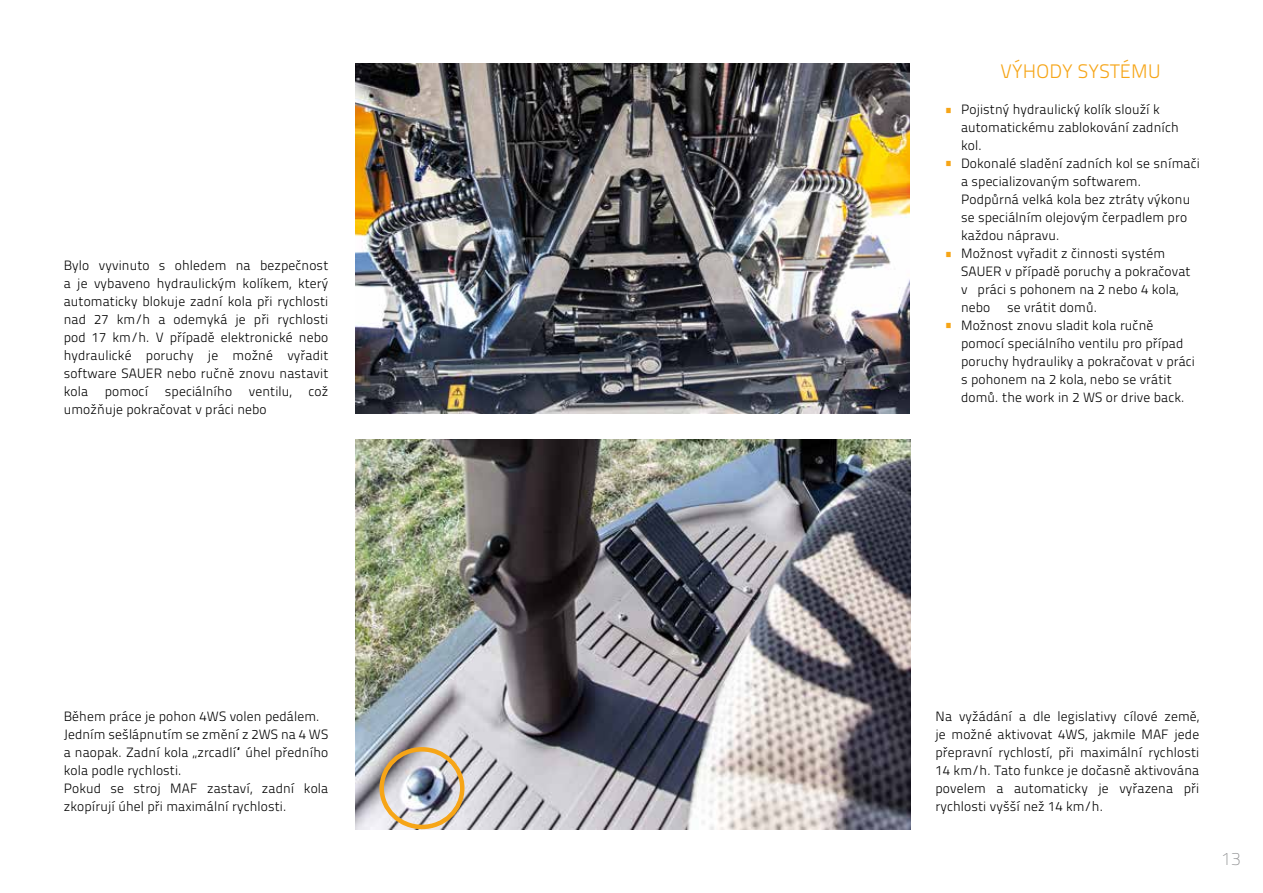
<style>
.page{position:relative;width:1263px;height:893px;background:#fff}
.page>*{position:absolute;margin:0;border:0;box-sizing:border-box;transform-origin:0 0}
.t1{font:300 19.5px "Titillium Text 22 L";letter-spacing:.01em;color:#f6a517}
.t2{font:300 18px "Titillium Text 22 L";color:#f6a517}
.t3{font:18px "Titillium Maps 26 L 1 wt";color:#87888a}
.t4{font:300 13.5px/18px "Titillium Text 22 L";letter-spacing:.01em;color:#000}
</style>
<div class="page">
<img style="left:355px;top:440px;width:556px;height:389px">
<img style="left:355px;top:64px;width:554px;height:350px">
<div style="left:379px;top:747px;width:85px;height:82px;border:4px solid #f6a517;border-radius:50%"></div>
<p class="t4" style="left:64px;top:255px;width:266px;text-align:justify">Bylo vyvinuto s ohledem na bezpečnost a je vybaveno hydraulickým kolíkem, který automaticky blokuje zadní kola při rychlosti nad 27 km/h a odemyká je při rychlosti pod 17 km/h. V případě elektronické nebo hydraulické poruchy je možné vyřadit software SAUER nebo ručně znovu nastavit kola pomocí speciálního ventilu, což umožňuje pokračovat v práci nebo</p>
<p class="t4" style="left:64px;top:707px;width:266px">Během práce je pohon 4WS volen pedálem.<br>Jedním sešlápnutím se změní z 2WS na 4 WS a naopak. Zadní kola „zrcadlí“ úhel předního kola podle rychlosti.<br>Pokud se stroj MAF zastaví, zadní kola zkopírují úhel při maximální rychlosti.</p>
<h2 class="t2" style="left:944px;top:96px;width:11px">•</h2>
<h2 class="t2" style="left:944px;top:148px;width:11px">•</h2>
<h2 class="t2" style="left:944px;top:240px;width:11px">•</h2>
<h2 class="t2" style="left:944px;top:311px;width:11px">•</h2>
<h1 class="t1" style="left:1000px;top:57px;width:161px">VÝHODY SYSTÉMU</h1>
<p class="t4" style="left:961px;top:100px;width:240px">Pojistný hydraulický kolík slouží k automatickému zablokování zadních kol.<br>Dokonalé sladění zadních kol se snímači a specializovaným softwarem.<br>Podpůrná velká kola bez ztráty výkonu se speciálním olejovým čerpadlem pro každou nápravu.<br>Možnost vyřadit z činnosti systém<br>SAUER v případě poruchy a pokračovat v práci s pohonem na 2 nebo 4 kola, nebo se vrátit domů.<br>Možnost znovu sladit kola ručně pomocí speciálního ventilu pro případ poruchy hydrauliky a pokračovat v práci s pohonem na 2 kola, nebo se vrátit domů. the work in 2 WS or drive back.</p>
<p class="t4" style="left:935px;top:707px;width:265px;text-align:justify">Na vyžádání a dle legislativy cílové země, je možné aktivovat 4WS, jakmile MAF jede přepravní rychlostí, při maximální rychlosti 14 km/h. Tato funkce je dočasně aktivována povelem a automaticky je vyřazena při rychlosti vyšší než 14 km/h.</p>
<h2 class="t3" style="left:1221px;top:846px;width:21px">13</h2>
</div>
